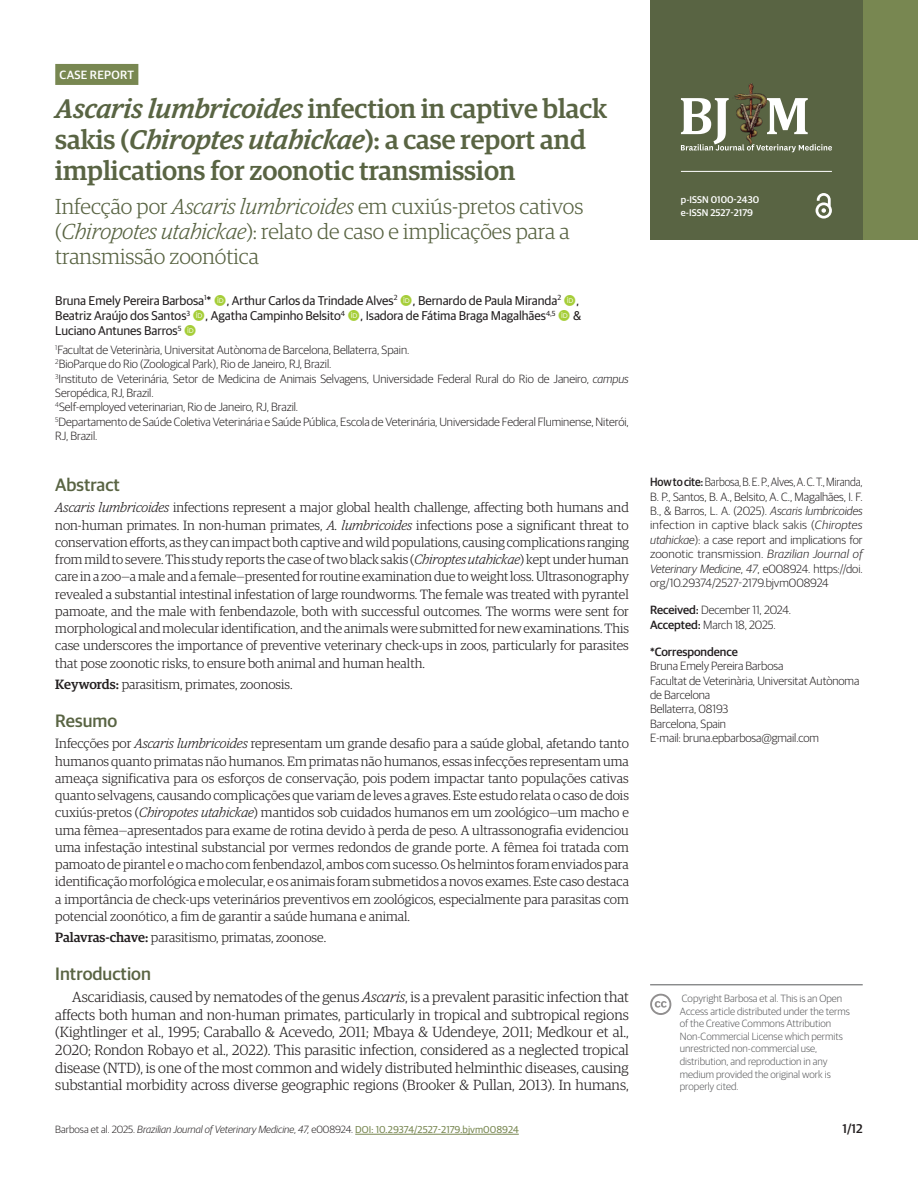
<style>
.page{position:relative;width:918px;height:1188px;background:#fff}
.page>*{position:absolute;margin:0;border:0;box-sizing:border-box;transform-origin:0 0}
.ArticleTitle{font:500 27px/31px "Guardian Egyptian";color:#596443}
.ArticleTitle-Trans1{font:300 21.75px/25px "Guardian Egyptian";color:#596443}
.Heading1{font:500 18px "Guardian Sans";color:#596443}
.AbstractTitle{font:500 18px "Guardian Sans";color:#596443}
.AbstractTitle-Trans1{font:500 18px "Guardian Sans";color:#596443}
.Paragraph{font:300 14.7px/17.7px "Guardian Egyptian";color:#231f20;text-align:justify}
.Abstract-Trans1{font:300 13.5px/17.2px "Guardian Egyptian";color:#231f20;text-align:justify}
.Abstract{font:300 13.5px/17.2px "Guardian Egyptian";color:#231f20;text-align:justify}
.Keywords-Trans1{font:300 13.5px "Guardian Egyptian";color:#231f20}
.Keywords{font:300 13.5px "Guardian Egyptian";color:#231f20}
.Authors{font:12.75px/15.3px "Guardian Sans";letter-spacing:-.005em;color:#231f20}
.t1{font:500 12.75px "Guardian Sans";color:#231f20}
.Affiliations{font:300 12px/14.4px "Guardian Sans";letter-spacing:-.005em;color:#231f20}
.HowToCite{font:300 12px/14.4px "Guardian Sans";letter-spacing:-.005em;color:#231f20;text-align:justify;scale:.92 1}
.Correspondence{font:300 12px/14.4px "Guardian Sans";letter-spacing:-.005em;color:#231f20}
.History{font:300 12px "Guardian Sans";letter-spacing:-.005em;color:#231f20}
.t2{font:500 12px "Guardian Sans";letter-spacing:.02em;color:#fff}
.LicenseParaAlt{font:300 10.5px/12.6px "Guardian Sans";color:#57585a}
.t3{font:italic 300 10.5px "Guardian Sans";color:#231f20}
.t4{font:500 9.75px/12.6px "Guardian Sans";color:#fff}
.s1{font-style:italic}
.s2{font-weight:500}
.s3{font-style:normal}
.s4{font-weight:400;font-style:normal;font-size:10.05px;color:#788751}
</style>
<div class="page">
<hr style="left:355px;top:1134px;width:164px;height:1px;background:#788751">
<div style="left:857px;top:0;width:61px;height:240px;background:#788751"></div>
<div style="left:650px;top:0;width:213px;height:240px;background:#596443"></div>
<svg style="left:816px;top:193px;width:16px;height:26px"></svg>
<hr style="left:681px;top:171px;width:151px;height:1px;background:#fff">
<img style="left:734px;top:84px;width:32px;height:14px">
<svg style="left:681px;top:98px;width:151px;height:54px"></svg>
<svg style="left:650px;top:994px;width:21px;height:21px"></svg>
<div style="left:55px;top:64px;width:83px;height:21px;background:#788751"></div>
<hr style="left:650px;top:985px;width:213px;height:1px;background:#57585a">
<p class="t2" style="left:60px;top:66px;width:76px">CASE REPORT</p>
<p class="ArticleTitle" style="left:55px;top:91px;width:553px"><span class="s1">Ascaris lumbricoides</span> infection in captive black sakis (<span class="s1">Chiroptes utahickae</span>): a case report and implications for zoonotic transmission</p>
<p class="ArticleTitle-Trans1" style="left:55px;top:192px;width:530px">Infecção por <span class="s1">Ascaris lumbricoides</span> em cuxiús-pretos cativos (<span class="s1">Chiropotes utahickae</span>): relato de caso e implicações para a transmissão zoonótica</p>
<p class="Authors" style="left:55px;top:292px;width:526px">Bruna Emely Pereira Barbosa<sup>1</sup>* , Arthur Carlos da Trindade Alves<sup>2</sup> , Bernardo de Paula Miranda<sup>2</sup> ,<br>Beatriz Araújo dos Santos<sup>3</sup> , Agatha Campinho Belsito<sup>4</sup> , Isadora de Fátima Braga Magalhães<sup>4,5</sup></p>
<p class="Authors" style="left:573px;top:307px;width:10px">&amp;</p>
<p class="Authors" style="left:55px;top:322px;width:128px">Luciano Antunes Barros<sup>5</sup></p>
<p class="Affiliations" style="left:55px;top:342px;width:356px"><sup>1</sup>Facultat de Veterinària, Universitat Autònoma de Barcelona, Bellaterra, Spain.</p>
<p class="Affiliations" style="left:55px;top:356px;width:278px"><sup>2</sup>BioParque do Rio (Zoological Park), Rio de Janeiro, RJ, Brazil.</p>
<p class="Affiliations" style="left:55px;top:370px;width:575px"><sup>3</sup>Instituto de Veterinária, Setor de Medicina de Animais Selvagens, Universidade Federal Rural do Rio de Janeiro, <span class="s1">campus<br></span>Seropédica, RJ, Brazil.</p>
<p class="Affiliations" style="left:55px;top:399px;width:244px"><sup>4</sup>Self-employed veterinarian, Rio de Janeiro, RJ, Brazil.</p>
<p class="Affiliations" style="left:55px;top:414px;width:575px"><sup>5</sup>Departamento de Saúde Coletiva Veterinária e Saúde Pública, Escola de Veterinária, Universidade Federal Fluminense, Niterói,<br>RJ, Brazil.</p>
<p class="AbstractTitle" style="left:55px;top:472px;width:66px">Abstract</p>
<p class="Abstract" style="left:55px;top:498px;width:575px"><span class="s1">Ascaris lumbricoides</span> infections represent a major global health challenge, affecting both humans and non-human primates. In non-human primates, <span class="s1">A. lumbricoides</span> infections pose a significant threat to conservation efforts, as they can impact both captive and wild populations, causing complications ranging from mild to severe. This study reports the case of two black sakis (<span class="s1">Chiroptes utahickae</span>) kept under human care in a zoo—a male and a female—presented for routine examination due to weight loss. Ultrasonography revealed a substantial intestinal infestation of large roundworms. The female was treated with pyrantel pamoate, and the male with fenbendazole, both with successful outcomes. The worms were sent for morphological and molecular identification, and the animals were submitted for new examinations. This case underscores the importance of preventive veterinary check-ups in zoos, particularly for parasites that pose zoonotic risks, to ensure both animal and human health.</p>
<p class="Keywords" style="left:55px;top:676px;width:239px"><span class="s2">Keywords:</span> parasitism, primates, zoonosis.</p>
<p class="AbstractTitle-Trans1" style="left:55px;top:708px;width:63px">Resumo</p>
<p class="Abstract-Trans1" style="left:55px;top:734px;width:575px">Infecções por <span class="s1">Ascaris lumbricoides</span> representam um grande desafio para a saúde global, afetando tanto humanos quanto primatas não humanos. Em primatas não humanos, essas infecções representam uma ameaça significativa para os esforços de conservação, pois podem impactar tanto populações cativas quanto selvagens, causando complicações que variam de leves a graves. Este estudo relata o caso de dois cuxiús-pretos (<span class="s1">Chiropotes utahickae</span>) mantidos sob cuidados humanos em um zoológico—um macho e uma fêmea—apresentados para exame de rotina devido à perda de peso. A ultrassonografia evidenciou uma infestação intestinal substancial por vermes redondos de grande porte. A fêmea foi tratada com pamoato de pirantel e o macho com fenbendazol, ambos com sucesso. Os helmintos foram enviados para identificação morfológica e molecular, e os animais foram submetidos a novos exames. Este caso destaca a importância de check-ups veterinários preventivos em zoológicos, especialmente para parasitas com potencial zoonótico, a fim de garantir a saúde humana e animal.</p>
<p class="Keywords-Trans1" style="left:55px;top:929px;width:272px"><span class="s2">Palavras-chave:</span> parasitismo, primatas, zoonose.</p>
<p class="Heading1" style="left:55px;top:961px;width:97px">Introduction</p>
<p class="Paragraph" style="left:55px;top:987px;width:575px;text-indent:17px">Ascaridiasis, caused by nematodes of the genus <span class="s1">Ascaris</span>, is a prevalent parasitic infection that affects both human and non-human primates, particularly in tropical and subtropical regions (Kightlinger et al., 1995; Caraballo &amp; Acevedo, 2011; Mbaya &amp; Udendeye, 2011; Medkour et al., 2020; Rondon Robayo et al., 2022). This parasitic infection, considered as a neglected tropical disease (NTD), is one of the most common and widely distributed helminthic diseases, causing substantial morbidity across diverse geographic regions (Brooker &amp; Pullan, 2013). In humans,</p>
<p class="t4" style="left:681px;top:193px;width:80px">p-ISSN 0100-2430 e-ISSN 2527-2179</p>
<p class="HowToCite" style="left:650px;top:474px;width:233px"><span class="s2">How to cite:</span> Barbosa, B. E. P., Alves, A. C. T., Miranda, B. P., Santos, B. A., Belsito, A. C., Magalhães, I. F.<br>B., &amp; Barros, L. A. (2025). <span class="s1">Ascaris lumbricoides </span>infection in captive black sakis (<span class="s1">Chiroptes utahickae</span>): a case report and implications for zoonotic transmission. <span class="s1">Brazilian Journal of Veterinary Medicine</span>, <span class="s1">47</span>, e008924. https://doi. org/10.29374/2527-2179.bjvm008924</p>
<p class="History" style="left:650px;top:602px;width:142px"><span class="s2">Received:</span> December 11, 2024.</p>
<p class="History" style="left:650px;top:616px;width:127px"><span class="s2">Accepted:</span> March 18, 2025.</p>
<p class="Correspondence" style="left:650px;top:644px;width:211px"><span class="s2">*Correspondence<br></span>Bruna Emely Pereira Barbosa<br>Facultat de Veterinària, Universitat Autònoma de Barcelona<br>Bellaterra, 08193<br>Barcelona, Spain<br>E-mail: bruna.epbarbosa@gmail.com</p>
<p class="LicenseParaAlt" style="left:680px;top:991px;width:172px">Copyright Barbosa et al. This is an Open Access article distributed under the terms of the Creative Commons Attribution Non-Commercial License which permits unrestricted non-commercial use, distribution, and reproduction in any medium provided the original work is properly cited.</p>
<p class="t3" style="left:55px;top:1122px;width:465px"><span class="s3">Barbosa et al. 2025.</span> Brazilian Journal of Veterinary Medicine, 47, <span class="s3">e008924.</span> <span class="s4">DOI: 10.29374/2527-2179.bjvm008924</span></p>
<p class="t1" style="left:843px;top:1119px;width:22px">1/12</p>
</div>
